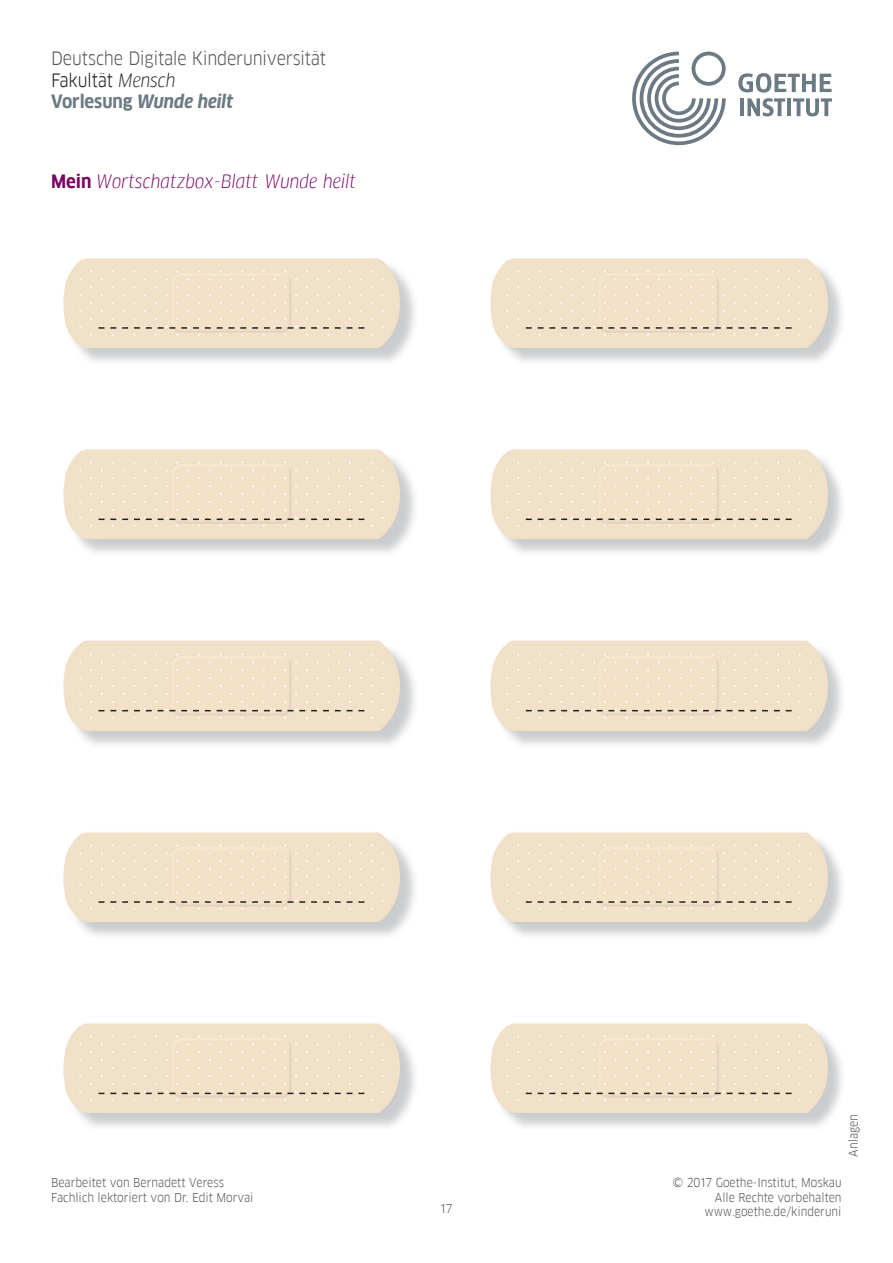
<style>
.page{position:relative;width:893px;height:1263px;background:#fff}
.page>*{position:absolute;margin:0;border:0;box-sizing:border-box;transform-origin:0 0}
.t1{font:18px/21.6px "Goethe FF Clan";letter-spacing:-.015em;color:#57585a}
.t2{font:italic 18px "Goethe FF Clan";color:#7b0364}
.t3{font:12px/14.4px "Goethe FF Clan";color:#57585a;text-align:right}
.s1{color:#231f20}
.s2{font-style:italic;color:#231f20}
.s3{font-weight:700;color:#6b7a83}
.s4{font-weight:700;font-style:italic;color:#6b7a83}
.s5{font-weight:700;font-style:normal}
</style>
<div class="page">
<svg style="left:632px;top:52px;width:94px;height:93px"></svg>
<svg style="left:738px;top:73px;width:94px;height:43px"></svg>
<img style="left:63px;top:258px;width:320px;height:44px">
<img style="left:63px;top:302px;width:3px;height:24px">
<img style="left:66px;top:261px;width:336px;height:88px">
<svg style="left:347px;top:327px;width:17px;height:2px"></svg>
<svg style="left:335px;top:327px;width:6px;height:2px"></svg>
<svg style="left:323px;top:327px;width:6px;height:2px"></svg>
<svg style="left:311px;top:327px;width:6px;height:2px"></svg>
<svg style="left:299px;top:327px;width:6px;height:2px"></svg>
<svg style="left:276px;top:327px;width:6px;height:2px"></svg>
<svg style="left:264px;top:327px;width:6px;height:2px"></svg>
<svg style="left:252px;top:327px;width:6px;height:2px"></svg>
<svg style="left:240px;top:327px;width:6px;height:2px"></svg>
<svg style="left:217px;top:327px;width:17px;height:2px"></svg>
<svg style="left:205px;top:327px;width:6px;height:2px"></svg>
<svg style="left:193px;top:327px;width:6px;height:2px"></svg>
<svg style="left:181px;top:327px;width:6px;height:2px"></svg>
<svg style="left:158px;top:327px;width:17px;height:2px"></svg>
<svg style="left:146px;top:327px;width:6px;height:2px"></svg>
<svg style="left:134px;top:327px;width:6px;height:2px"></svg>
<svg style="left:122px;top:327px;width:6px;height:2px"></svg>
<svg style="left:110px;top:327px;width:6px;height:2px"></svg>
<img style="left:490px;top:258px;width:321px;height:44px">
<img style="left:490px;top:302px;width:3px;height:24px">
<img style="left:493px;top:261px;width:336px;height:88px">
<svg style="left:786px;top:327px;width:6px;height:2px"></svg>
<svg style="left:774px;top:327px;width:6px;height:2px"></svg>
<svg style="left:762px;top:327px;width:6px;height:2px"></svg>
<svg style="left:750px;top:327px;width:6px;height:2px"></svg>
<svg style="left:738px;top:327px;width:6px;height:2px"></svg>
<svg style="left:715px;top:327px;width:6px;height:2px"></svg>
<svg style="left:703px;top:327px;width:6px;height:2px"></svg>
<svg style="left:691px;top:327px;width:6px;height:2px"></svg>
<svg style="left:679px;top:327px;width:6px;height:2px"></svg>
<svg style="left:656px;top:327px;width:6px;height:2px"></svg>
<svg style="left:644px;top:327px;width:6px;height:2px"></svg>
<svg style="left:632px;top:327px;width:6px;height:2px"></svg>
<svg style="left:620px;top:327px;width:6px;height:2px"></svg>
<svg style="left:597px;top:327px;width:17px;height:2px"></svg>
<svg style="left:585px;top:327px;width:6px;height:2px"></svg>
<svg style="left:573px;top:327px;width:6px;height:2px"></svg>
<svg style="left:561px;top:327px;width:6px;height:2px"></svg>
<svg style="left:549px;top:327px;width:6px;height:2px"></svg>
<svg style="left:526px;top:327px;width:6px;height:2px"></svg>
<img style="left:63px;top:449px;width:320px;height:45px">
<img style="left:63px;top:494px;width:3px;height:23px">
<img style="left:66px;top:452px;width:336px;height:88px">
<svg style="left:347px;top:518px;width:17px;height:2px"></svg>
<svg style="left:335px;top:518px;width:6px;height:2px"></svg>
<svg style="left:323px;top:518px;width:6px;height:2px"></svg>
<svg style="left:311px;top:518px;width:6px;height:2px"></svg>
<svg style="left:299px;top:518px;width:6px;height:2px"></svg>
<svg style="left:276px;top:518px;width:6px;height:2px"></svg>
<svg style="left:264px;top:518px;width:6px;height:2px"></svg>
<svg style="left:252px;top:518px;width:6px;height:2px"></svg>
<svg style="left:240px;top:518px;width:6px;height:2px"></svg>
<svg style="left:217px;top:518px;width:17px;height:2px"></svg>
<svg style="left:205px;top:518px;width:6px;height:2px"></svg>
<svg style="left:193px;top:518px;width:6px;height:2px"></svg>
<svg style="left:181px;top:518px;width:6px;height:2px"></svg>
<svg style="left:158px;top:518px;width:17px;height:2px"></svg>
<svg style="left:146px;top:518px;width:6px;height:2px"></svg>
<svg style="left:134px;top:518px;width:6px;height:2px"></svg>
<svg style="left:122px;top:518px;width:6px;height:2px"></svg>
<svg style="left:110px;top:518px;width:6px;height:2px"></svg>
<img style="left:490px;top:449px;width:321px;height:45px">
<img style="left:490px;top:494px;width:3px;height:23px">
<img style="left:493px;top:452px;width:336px;height:88px">
<svg style="left:786px;top:518px;width:6px;height:2px"></svg>
<svg style="left:774px;top:518px;width:6px;height:2px"></svg>
<svg style="left:762px;top:518px;width:6px;height:2px"></svg>
<svg style="left:750px;top:518px;width:6px;height:2px"></svg>
<svg style="left:738px;top:518px;width:6px;height:2px"></svg>
<svg style="left:715px;top:518px;width:6px;height:2px"></svg>
<svg style="left:703px;top:518px;width:6px;height:2px"></svg>
<svg style="left:691px;top:518px;width:6px;height:2px"></svg>
<svg style="left:679px;top:518px;width:6px;height:2px"></svg>
<svg style="left:656px;top:518px;width:6px;height:2px"></svg>
<svg style="left:644px;top:518px;width:6px;height:2px"></svg>
<svg style="left:632px;top:518px;width:6px;height:2px"></svg>
<svg style="left:620px;top:518px;width:6px;height:2px"></svg>
<svg style="left:597px;top:518px;width:17px;height:2px"></svg>
<svg style="left:585px;top:518px;width:6px;height:2px"></svg>
<svg style="left:573px;top:518px;width:6px;height:2px"></svg>
<svg style="left:561px;top:518px;width:6px;height:2px"></svg>
<svg style="left:549px;top:518px;width:6px;height:2px"></svg>
<svg style="left:526px;top:518px;width:6px;height:2px"></svg>
<img style="left:63px;top:640px;width:319px;height:45px">
<img style="left:63px;top:685px;width:3px;height:24px">
<img style="left:66px;top:643px;width:336px;height:89px">
<svg style="left:347px;top:710px;width:17px;height:1px"></svg>
<svg style="left:217px;top:710px;width:17px;height:1px"></svg>
<svg style="left:158px;top:710px;width:17px;height:1px"></svg>
<img style="left:490px;top:640px;width:320px;height:45px">
<img style="left:490px;top:685px;width:3px;height:24px">
<img style="left:493px;top:643px;width:336px;height:89px">
<svg style="left:597px;top:710px;width:17px;height:1px"></svg>
<img style="left:63px;top:832px;width:320px;height:45px">
<img style="left:63px;top:877px;width:3px;height:23px">
<img style="left:66px;top:835px;width:336px;height:88px">
<svg style="left:347px;top:901px;width:17px;height:2px"></svg>
<svg style="left:335px;top:901px;width:6px;height:2px"></svg>
<svg style="left:323px;top:901px;width:6px;height:2px"></svg>
<svg style="left:311px;top:901px;width:6px;height:2px"></svg>
<svg style="left:299px;top:901px;width:6px;height:2px"></svg>
<svg style="left:276px;top:901px;width:6px;height:2px"></svg>
<svg style="left:264px;top:901px;width:6px;height:2px"></svg>
<svg style="left:252px;top:901px;width:6px;height:2px"></svg>
<svg style="left:240px;top:901px;width:6px;height:2px"></svg>
<svg style="left:217px;top:901px;width:17px;height:2px"></svg>
<svg style="left:205px;top:901px;width:6px;height:2px"></svg>
<svg style="left:193px;top:901px;width:6px;height:2px"></svg>
<svg style="left:181px;top:901px;width:6px;height:2px"></svg>
<svg style="left:158px;top:901px;width:17px;height:2px"></svg>
<svg style="left:146px;top:901px;width:6px;height:2px"></svg>
<svg style="left:134px;top:901px;width:6px;height:2px"></svg>
<svg style="left:122px;top:901px;width:6px;height:2px"></svg>
<svg style="left:110px;top:901px;width:6px;height:2px"></svg>
<img style="left:490px;top:832px;width:321px;height:45px">
<img style="left:490px;top:877px;width:3px;height:23px">
<img style="left:493px;top:835px;width:336px;height:88px">
<svg style="left:786px;top:901px;width:6px;height:2px"></svg>
<svg style="left:774px;top:901px;width:6px;height:2px"></svg>
<svg style="left:762px;top:901px;width:6px;height:2px"></svg>
<svg style="left:750px;top:901px;width:6px;height:2px"></svg>
<svg style="left:738px;top:901px;width:6px;height:2px"></svg>
<svg style="left:715px;top:901px;width:6px;height:2px"></svg>
<svg style="left:703px;top:901px;width:6px;height:2px"></svg>
<svg style="left:691px;top:901px;width:6px;height:2px"></svg>
<svg style="left:679px;top:901px;width:6px;height:2px"></svg>
<svg style="left:656px;top:901px;width:6px;height:2px"></svg>
<svg style="left:644px;top:901px;width:6px;height:2px"></svg>
<svg style="left:632px;top:901px;width:6px;height:2px"></svg>
<svg style="left:620px;top:901px;width:6px;height:2px"></svg>
<svg style="left:597px;top:901px;width:17px;height:2px"></svg>
<svg style="left:585px;top:901px;width:6px;height:2px"></svg>
<svg style="left:573px;top:901px;width:6px;height:2px"></svg>
<svg style="left:561px;top:901px;width:6px;height:2px"></svg>
<svg style="left:549px;top:901px;width:6px;height:2px"></svg>
<svg style="left:526px;top:901px;width:6px;height:2px"></svg>
<img style="left:63px;top:1023px;width:319px;height:45px">
<img style="left:63px;top:1068px;width:3px;height:23px">
<img style="left:66px;top:1026px;width:336px;height:88px">
<svg style="left:347px;top:1093px;width:17px;height:1px"></svg>
<svg style="left:217px;top:1093px;width:17px;height:1px"></svg>
<svg style="left:158px;top:1093px;width:17px;height:1px"></svg>
<img style="left:490px;top:1023px;width:320px;height:45px">
<img style="left:490px;top:1068px;width:3px;height:23px">
<img style="left:493px;top:1026px;width:336px;height:88px">
<svg style="left:597px;top:1093px;width:17px;height:1px"></svg>
<h1 class="t1" style="left:51px;top:48px;width:277px">Deutsche Digitale Kinderuniversität<br><span class="s1">Fakultä t</span> <span class="s2">Mensch<br></span><span class="s3">Vorlesung</span> <span class="s4">Wunde heilt</span></h1>
<h1 class="t2" style="left:51px;top:170px;width:306px"><span class="s5">Mein</span> Wortschatzbox-Blatt Wunde heilt</h1>
<p class="t3" style="left:846px;top:1157px;width:44px;rotate:-90deg">Anlagen</p>
<p class="t3" style="left:51px;top:1175px;width:174px">Bearbeitet von Bernadett Veress</p>
<p class="t3" style="left:672px;top:1175px;width:171px">© 2017 Goethe-Institut, Moskau</p>
<p class="t3" style="left:51px;top:1190px;width:204px">Fachlich lektoriert von Dr. Edit Morvai</p>
<p class="t3" style="left:704px;top:1190px;width:139px">Alle Rechte vorbehalten www.goethe.de/kinderuni</p>
<p class="t3" style="left:441px;top:1202px;width:13px">17</p>
</div>
